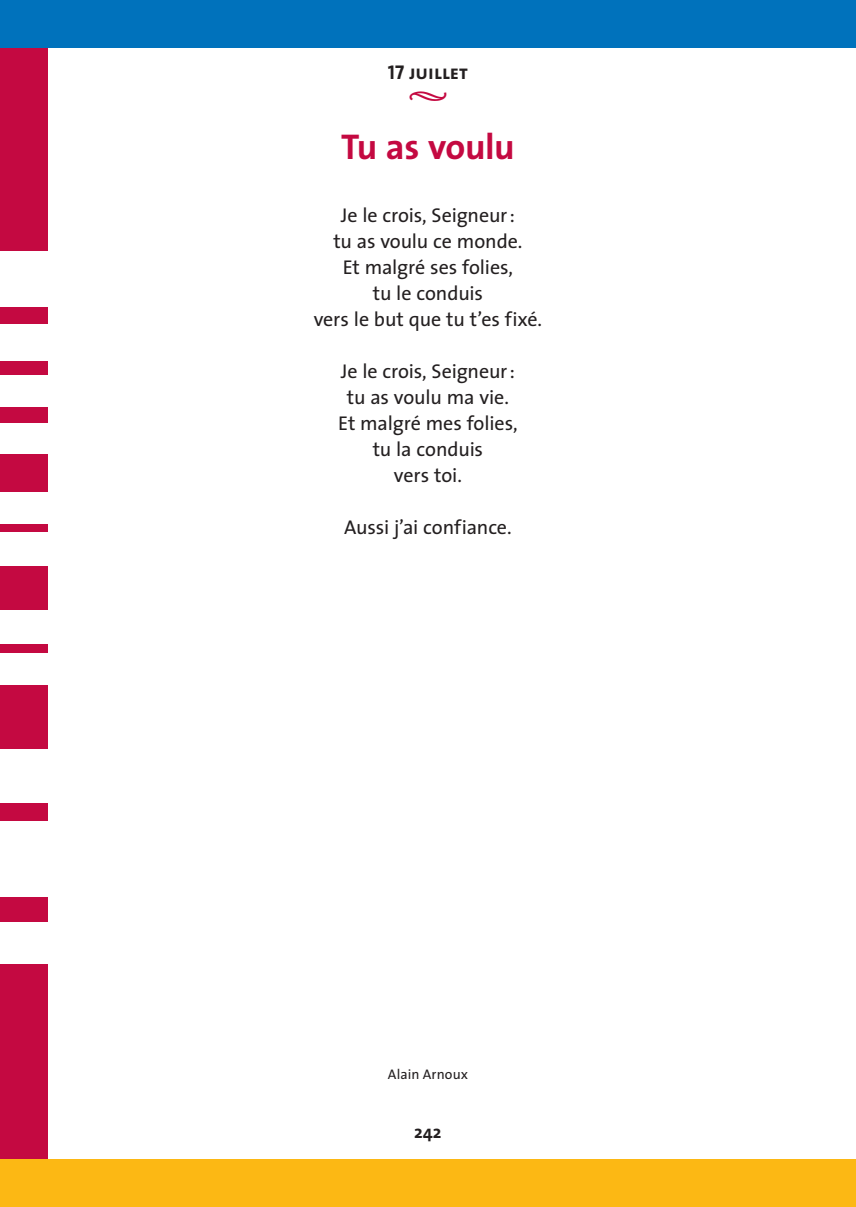
<style>
.page{position:relative;width:856px;height:1207px;background:#fff}
.page>*{position:absolute;margin:0;border:0;box-sizing:border-box;transform-origin:0 0}
.titre_prière_rouge{font:700 36px "The Sans";letter-spacing:-.015em;color:#c40941}
.prière_normal{font:20px "The Sans";letter-spacing:-.01em;color:#231f20}
.date{font:20px "The Sans Bold Caps";color:#231f20}
._00{font:20px "The Sans Semi Bold Expert";color:#c40941}
.t1{font:700 18px "The Sans";color:#231f20}
.prière_normal-2{font:14px "The Sans";letter-spacing:.01em;color:#231f20}
</style>
<div class="page">
<div style="left:0;top:0;width:48px;height:1207px;background:#c40941"></div>
<div style="left:0;top:1159px;width:855px;height:48px;background:#fcb814"></div>
<div style="left:0;top:0;width:855px;height:48px;background:#0072bc"></div>
<div style="left:0;top:749px;width:55px;height:53px;background:#fff"></div>
<div style="left:0;top:610px;width:55px;height:33px;background:#fff"></div>
<div style="left:0;top:375px;width:55px;height:31px;background:#fff"></div>
<div style="left:0;top:821px;width:55px;height:75px;background:#fff"></div>
<div style="left:0;top:653px;width:55px;height:31px;background:#fff"></div>
<div style="left:0;top:492px;width:55px;height:31px;background:#fff"></div>
<div style="left:0;top:423px;width:55px;height:31px;background:#fff"></div>
<div style="left:0;top:922px;width:55px;height:42px;background:#fff"></div>
<div style="left:0;top:252px;width:55px;height:55px;background:#fff"></div>
<div style="left:0;top:324px;width:55px;height:36px;background:#fff"></div>
<div style="left:0;top:532px;width:55px;height:34px;background:#fff"></div>
<p class="date" style="left:387px;top:56px;width:81px">17 juillet</p>
<p class="_00" style="left:408px;top:78px;width:40px">Ÿ</p>
<p class="titre_prière_rouge" style="left:341px;top:116px;width:175px">Tu as voulu</p>
<p class="prière_normal" style="left:340px;top:198px;width:176px">Je le crois, Seigneur:</p>
<p class="prière_normal" style="left:333px;top:224px;width:190px">tu as voulu ce monde.</p>
<p class="prière_normal" style="left:342px;top:250px;width:172px">Et malgré ses folies,</p>
<p class="prière_normal" style="left:372px;top:276px;width:112px">tu le conduis</p>
<p class="prière_normal" style="left:313px;top:302px;width:230px">vers le but que tu t’es fixé.</p>
<p class="prière_normal" style="left:340px;top:354px;width:176px">Je le crois, Seigneur:</p>
<p class="prière_normal" style="left:347px;top:380px;width:163px">tu as voulu ma vie.</p>
<p class="prière_normal" style="left:338px;top:406px;width:181px">Et malgré mes folies,</p>
<p class="prière_normal" style="left:372px;top:432px;width:112px">tu la conduis</p>
<p class="prière_normal" style="left:394px;top:458px;width:69px">vers toi.</p>
<p class="prière_normal" style="left:344px;top:510px;width:169px">Aussi j’ai confiance.</p>
<p class="prière_normal-2" style="left:387px;top:1062px;width:82px">Alain Arnoux</p>
<p class="t1" style="left:414px;top:1117px;width:29px">242</p>
</div>
